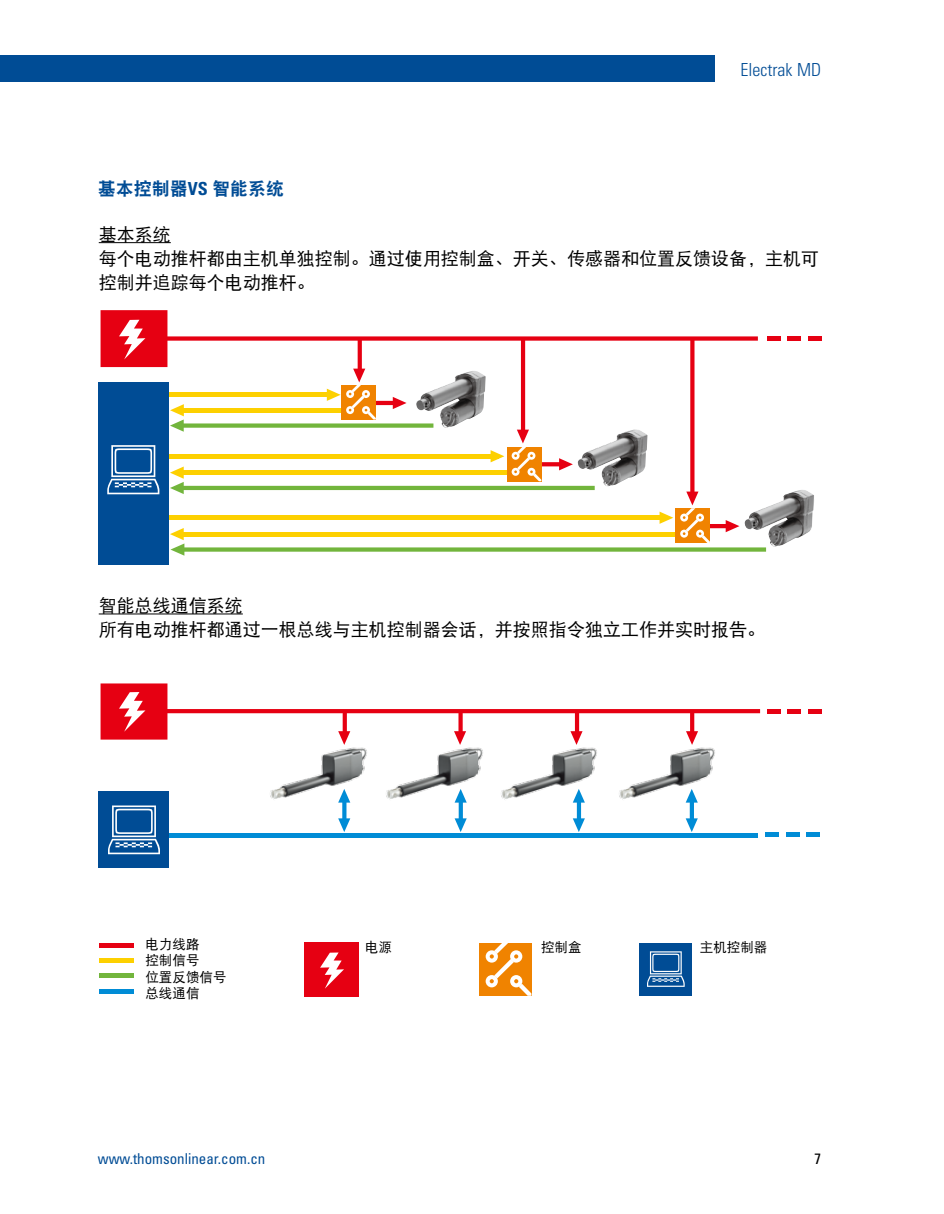
<style>
.page{position:relative;width:944px;height:1214px;background:#fff}
.page>*{position:absolute;margin:0;border:0;box-sizing:border-box;transform-origin:0 0}
.t1{font:18px/24px "DF Hei W5";color:#000}
.t2{font:18px "DF Hei W9";color:#004c95}
.t3{font:300 condensed 18px "Univers";color:#004c95}
.t4{font:condensed 15px "Univers";color:#004c95}
.t5{font:condensed 15px "Univers";color:#000}
.t6{font:13.5px/16.2px "DF Hei W5";color:#000}
.s1{font-family:"Univers";font-weight:700;font-stretch:condensed}
</style>
<div class="page">
<div style="left:13px;top:56px;width:701px;height:26px;background:#004c95"></div>
<div style="left:0;top:56px;width:13px;height:26px;background:#004c95"></div>
<hr style="left:166px;top:833px;width:591px;height:4px;background:#008cd6">
<div style="left:99px;top:791px;width:70px;height:76px;background:#004c95"></div>
<svg style="left:108px;top:805px;width:52px;height:49px"></svg>
<svg style="left:101px;top:310px;width:657px;height:195px"></svg>
<hr style="left:767px;top:336px;width:13px;height:4px;background:#e60012">
<hr style="left:787px;top:336px;width:13px;height:4px;background:#e60012">
<hr style="left:808px;top:336px;width:13px;height:4px;background:#e60012">
<svg style="left:170px;top:384px;width:263px;height:48px"></svg>
<svg style="left:170px;top:446px;width:424px;height:48px"></svg>
<svg style="left:170px;top:508px;width:596px;height:47px"></svg>
<div style="left:99px;top:943px;width:34px;height:5px;background:#e60012"></div>
<div style="left:99px;top:957px;width:34px;height:5px;background:#fdd000"></div>
<div style="left:99px;top:973px;width:34px;height:5px;background:#72b53c"></div>
<div style="left:479px;top:943px;width:52px;height:52px;background:#f08300"></div>
<svg style="left:485px;top:943px;width:46px;height:52px"></svg>
<div style="left:304px;top:942px;width:54px;height:54px;background:#e60012"></div>
<svg style="left:320px;top:952px;width:24px;height:36px"></svg>
<div style="left:639px;top:943px;width:53px;height:52px;background:#004c95"></div>
<svg style="left:647px;top:951px;width:37px;height:35px"></svg>
<hr style="left:765px;top:832px;width:14px;height:4px;background:#008cd6">
<hr style="left:786px;top:832px;width:13px;height:4px;background:#008cd6">
<hr style="left:806px;top:832px;width:13px;height:4px;background:#008cd6">
<svg style="left:338px;top:810px;width:12px;height:22px"></svg>
<svg style="left:454px;top:810px;width:12px;height:22px"></svg>
<svg style="left:572px;top:810px;width:13px;height:22px"></svg>
<svg style="left:685px;top:810px;width:12px;height:22px"></svg>
<div style="left:99px;top:989px;width:34px;height:5px;background:#008cd6"></div>
<div style="left:99px;top:382px;width:70px;height:183px;background:#004c95"></div>
<svg style="left:107px;top:445px;width:52px;height:49px"></svg>
<hr style="left:767px;top:709px;width:13px;height:4px;background:#e60012">
<hr style="left:787px;top:709px;width:13px;height:4px;background:#e60012">
<hr style="left:808px;top:709px;width:13px;height:4px;background:#e60012">
<svg style="left:119px;top:320px;width:26px;height:39px"></svg>
<svg style="left:101px;top:683px;width:659px;height:60px"></svg>
<img style="left:416px;top:371px;width:69px;height:57px">
<img style="left:577px;top:429px;width:70px;height:57px">
<img style="left:744px;top:490px;width:70px;height:57px">
<hr style="left:99px;top:242px;width:72px;height:1px;background:#000">
<hr style="left:99px;top:613px;width:144px;height:1px;background:#000">
<img style="left:270px;top:743px;width:97px;height:67px">
<img style="left:386px;top:743px;width:97px;height:67px">
<img style="left:501px;top:743px;width:96px;height:67px">
<img style="left:619px;top:743px;width:96px;height:67px">
<p class="t3" style="left:740px;top:59px;width:82px">Electrak MD</p>
<p class="t2" style="left:98px;top:179px;width:188px">基本控制器<span class="s1">VS</span> 智能系统</p>
<p class="t1" style="left:99px;top:222px;width:721px">基本系统<br>每个电动推杆都由主机单独控制。通过使用控制盒、开关、传感器和位置反馈设备，主机可控制并追踪每个电动推杆。</p>
<p class="t1" style="left:99px;top:593px;width:667px">智能总线通信系统<br>所有电动推杆都通过一根总线与主机控制器会话，并按照指令独立工作并实时报告。</p>
<p class="t6" style="left:145px;top:936px;width:82px">电力线路<br>控制信号<br>位置反馈信号总线通信</p>
<p class="t6" style="left:365px;top:939px;width:28px">电源</p>
<p class="t6" style="left:541px;top:939px;width:42px">控制盒</p>
<p class="t6" style="left:699px;top:939px;width:69px">主机控制器</p>
<p class="t4" style="left:98px;top:1149px;width:169px">www.thomsonlinear.com.cn</p>
<p class="t5" style="left:814px;top:1149px;width:8px">7</p>
</div>
